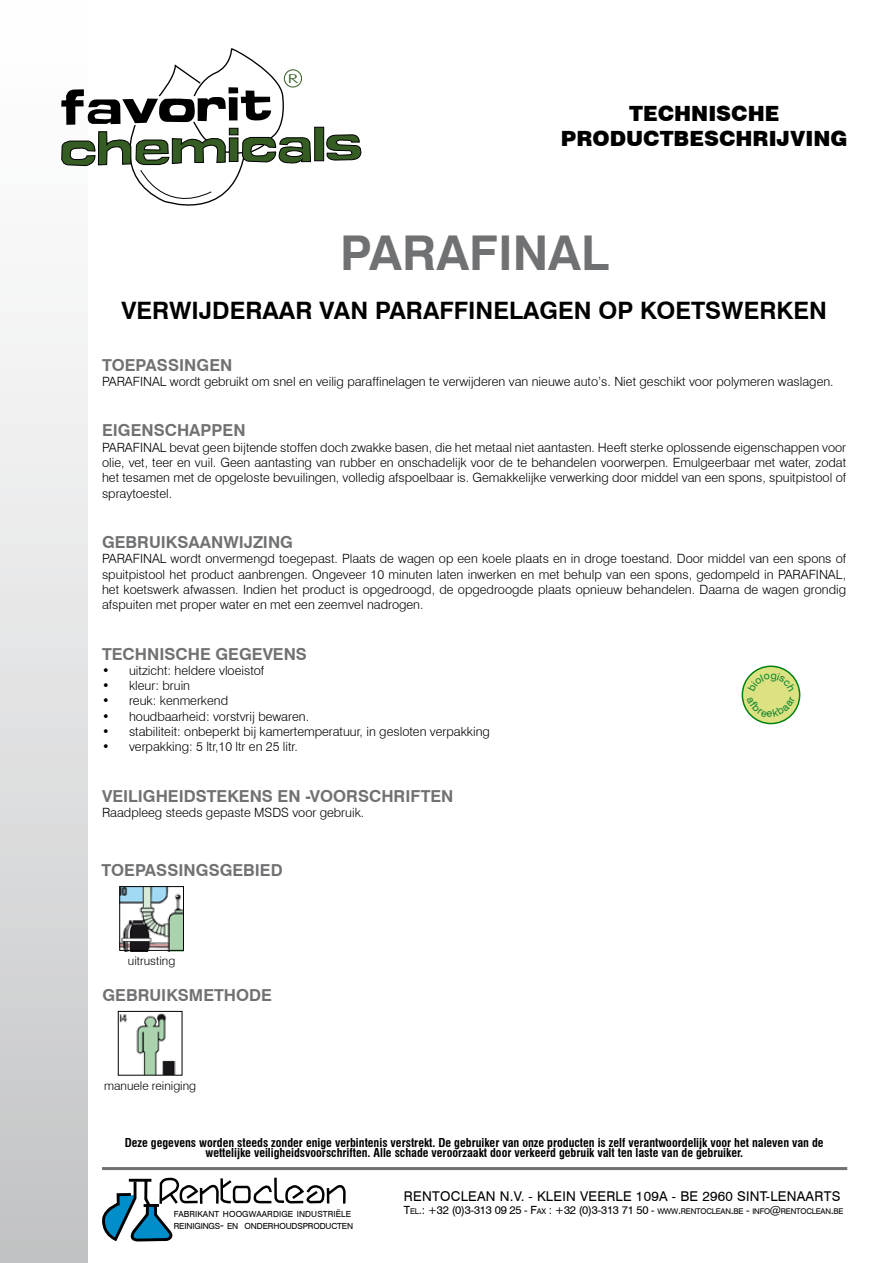
<style>
.page{position:relative;width:893px;height:1263px;background:#fff}
.page>*{position:absolute;margin:0;border:0;box-sizing:border-box;transform-origin:0 0}
.t1{font:700 48px "Swiss 721 BT";color:#707173}
.t2{font:700 24px "Swiss 721 BT";color:#000}
.t3{font:900 21px/25.2px "Swiss 721 BT";color:#000;text-align:center}
.t4{font:700 16.5px "Swiss 721 BT";color:#707173}
.t5{font:13.5px "Swiss 721 BT";letter-spacing:.02em;color:#000}
.t6{font:300 12.75px/15.3px "Swiss 721 BT";color:#000;text-align:justify}
.t7{font:300 12.45px "Futura BT";color:#355d23;scale:1.67 1}
.t8{font:700 condensed 12px/10.5px "Swiss 721 BT";color:#000;text-align:center}
.t9{font:300 12px "Swiss 721 BT";color:#000}
.t10{font:11.25px "Swiss 721 BT";letter-spacing:-.02em;color:#000}
.t11{font:8.4px "Swiss 721 BT";letter-spacing:.015em;color:#000}
.t12{font:8.4px "Swiss 721 BT";letter-spacing:-.01em;color:#000}
.s1{font-size:7.8px}
.s2{font-size:12px}
</style>
<div class="page">
<div style="left:0;top:0;width:87px;height:1263px;background:linear-gradient(to bottom,#fff,#c4c5c6)"></div>
<hr style="left:102px;top:1167px;width:745px;height:3px;background:#707173">
<svg style="left:742px;top:666px;width:58px;height:57px"></svg>
<div style="left:742px;top:665px;width:58px;height:59px;border:2px solid #00820f;border-radius:50%"></div>
<div style="left:314px;top:127px;width:10px;height:34px;background:#355d23;border:1px solid #000"></div>
<svg style="left:326px;top:134px;width:35px;height:27px"></svg>
<svg style="left:61px;top:48px;width:251px;height:166px"></svg>
<div style="left:286px;top:151px;width:17px;height:6px;background:#fff;border-radius:50%"></div>
<div style="left:285px;top:150px;width:18px;height:7px;border:1px solid #000;border-radius:50%"></div>
<div style="left:284px;top:69px;width:18px;height:19px;border:1px solid #355d23;border-radius:50%"></div>
<svg style="left:102px;top:1178px;width:244px;height:63px"></svg>
<img style="left:121px;top:888px;width:61px;height:61px">
<div style="left:119px;top:886px;width:65px;height:65px;border:1px solid #000"></div>
<img style="left:120px;top:1013px;width:56px;height:60px">
<div style="left:118px;top:1011px;width:64px;height:64px;border:1px solid #000"></div>
<div style="left:747px;top:673px;width:49px;height:44px;background:#dce282"></div>
<p class="t7" style="left:287px;top:71px;width:8px">R</p>
<h3 class="t3" style="left:561px;top:101px;width:288px">TECHNISCHE<br>PRODUCTBESCHRIJVING</h3>
<h1 class="t1" style="left:340px;top:224px;width:270px">PARAFINAL</h1>
<h2 class="t2" style="left:121px;top:296px;width:707px">VERWIJDERAAR VAN PARAFFINELAGEN OP KOETSWERKEN</h2>
<p class="t4" style="left:102px;top:355px;width:132px">TOEPASSINGEN</p>
<p class="t6" style="left:102px;top:374px;width:733px">PARAFINAL wordt gebruikt om snel en veilig paraffinelagen te verwijderen van nieuwe auto’s. Niet geschikt voor polymeren waslagen.</p>
<p class="t4" style="left:102px;top:420px;width:145px">EIGENSCHAPPEN</p>
<p class="t6" style="left:102px;top:439px;width:746px">PARAFINAL bevat geen bijtende stoffen doch zwakke basen, die het metaal niet aantasten. Heeft sterke oplossende eigenschappen voor olie, vet, teer en vuil. Geen aantasting van rubber en onschadelijk voor de te behandelen voorwerpen. Emulgeerbaar met water, zodat het tesamen met de opgeloste bevuilingen, volledig afspoelbaar is. Gemakkelijke verwerking door middel van een spons, spuitpistool of spraytoestel.</p>
<p class="t4" style="left:102px;top:532px;width:192px">GEBRUIKSAANWIJZING</p>
<p class="t6" style="left:102px;top:551px;width:746px">PARAFINAL wordt onvermengd toegepast. Plaats de wagen op een koele plaats en in droge toestand. Door middel van een spons of spuitpistool het product aanbrengen. Ongeveer 10 minuten laten inwerken en met behulp van een spons, gedompeld in PARAFINAL, het koetswerk afwassen. Indien het product is opgedroogd, de opgedroogde plaats opnieuw behandelen. Daarna de wagen grondig afspuiten met proper water en met een zeemvel nadrogen.</p>
<p class="t4" style="left:102px;top:644px;width:206px">TECHNISCHE GEGEVENS</p>
<p class="t6" style="left:102px;top:662px;width:164px">• uitzicht: heldere vloeistof</p>
<p class="t6" style="left:102px;top:678px;width:90px">• kleur: bruin</p>
<p class="t6" style="left:102px;top:693px;width:128px">• reuk: kenmerkend</p>
<p class="t6" style="left:102px;top:708px;width:208px">• houdbaarheid: vorstvrij bewaren.</p>
<p class="t6" style="left:102px;top:724px;width:389px">• stabiliteit: onbeperkt bij kamertemperatuur, in gesloten verpakking</p>
<p class="t6" style="left:102px;top:739px;width:197px">• verpakking: 5 ltr,10 ltr en 25 litr.</p>
<p class="t4" style="left:102px;top:786px;width:353px">VEILIGHEIDSTEKENS EN -VOORSCHRIFTEN</p>
<p class="t6" style="left:102px;top:805px;width:264px">Raadpleeg steeds gepaste MSDS voor gebruik.</p>
<p class="t4" style="left:101px;top:860px;width:183px">TOEPASSINGSGEBIED</p>
<p class="t9" style="left:128px;top:953px;width:49px">uitrusting</p>
<p class="t4" style="left:102px;top:985px;width:171px">GEBRUIKSMETHODE</p>
<p class="t9" style="left:104px;top:1078px;width:94px">manuele reiniging</p>
<p class="t8" style="left:125px;top:1137px;width:700px">Deze gegevens worden steeds zonder enige verbintenis verstrekt. De gebruiker van onze producten is zelf verantwoordelijk voor het naleven van de wettelijke veiligheidsvoorschriften. Alle schade veroorzaakt door verkeerd gebruik valt ten laste van de gebruiker.</p>
<p class="t5" style="left:404px;top:1188px;width:194px">RENTOCLEAN N.V. - KLE IN VEERLE</p>
<p class="t5" style="left:636px;top:1188px;width:152px">109A - BE 2960 SINT-LENAARTS</p>
<p class="t11" style="left:174px;top:1209px;width:179px">FABRIKANT HOOGWAARDIGE INDUSTRIËLE</p>
<p class="t10" style="left:404px;top:1203px;width:441px">T<span class="s1">EL</span>.: +32 (0)3-313 09 25 - F<span class="s1">AX</span> : +32 (0)3-313 71 50 - <span class="s1">WWW</span>.<span class="s1">RENTOCLEAN</span>.<span class="s1">BE</span> - <span class="s1">INFO</span>@<span class="s1">RENTOCLEAN</span>.<span class="s1">BE</span></p>
<p class="t12" style="left:174px;top:1221px;width:181px">REINIGINGS<span class="s2">-</span> EN ONDERHOUDSPRODUCTEN</p>
</div>
